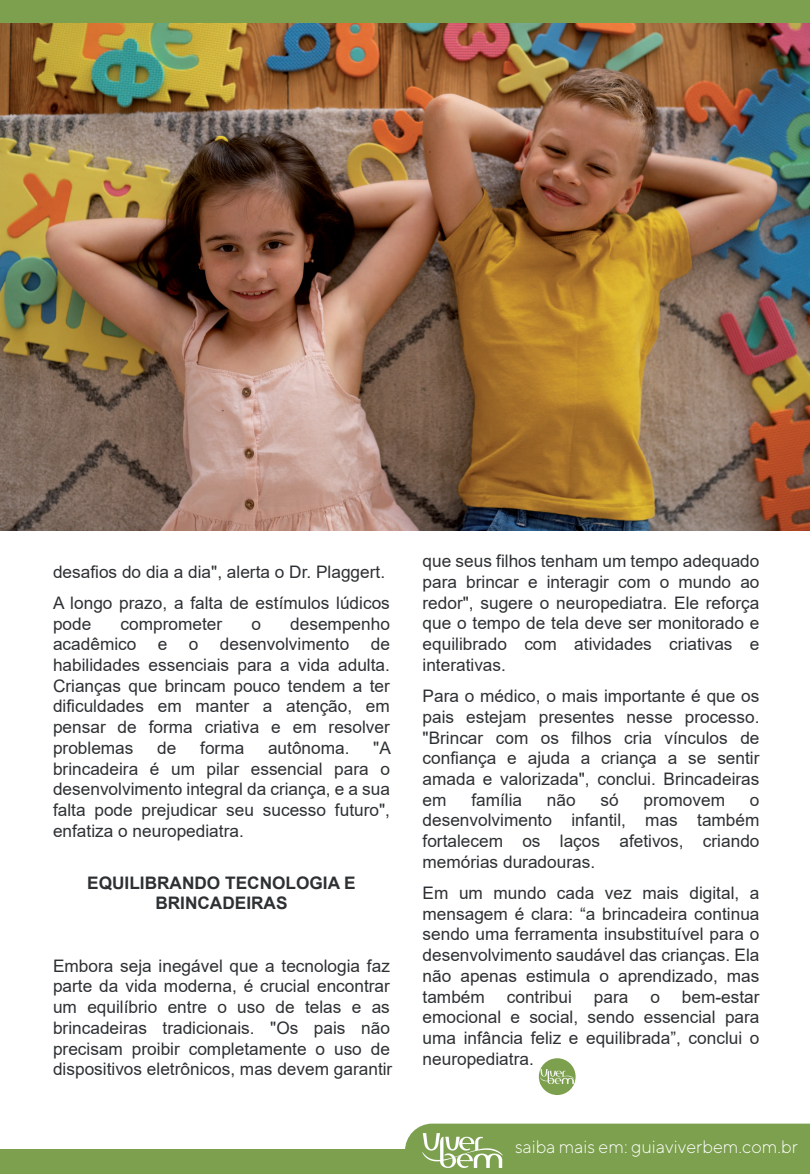
<style>
.page{position:relative;width:810px;height:1174px;background:#fff}
.page>*{position:absolute;margin:0;border:0;box-sizing:border-box;transform-origin:0 0}
.t1{font:300 18px "TT Norms";color:#fff}
.t2{font:17.25px/20.7px "Arial";color:#2e3133;text-align:justify}
.t3{font:700 17.25px/20.7px "Arial";color:#2e3133;text-align:center}
</style>
<div class="page">
<div style="left:0;top:0;width:810px;height:24px;background:#7ca04d"></div>
<div style="left:0;top:1149px;width:810px;height:24px;background:#7ca04d"></div>
<img style="left:0;top:23px;width:810px;height:507px">
<div style="left:405px;top:1123px;width:405px;height:31px;background:#7ca04d"></div>
<img style="left:423px;top:1133px;width:80px;height:35px">
<div style="left:539px;top:1058px;width:37px;height:36px;background:#7ca04d;border-radius:50%"></div>
<img style="left:541px;top:1069px;width:33px;height:14px">
<p class="t2" style="left:53px;top:556px;width:338px;line-height:31.2px">desafios do dia a dia", alerta o Dr. Plaggert.<br>A longo prazo, a falta de estímulos lúdicos</p>
<p class="t2" style="left:53px;top:613px;width:40px">pode</p>
<p class="t2" style="left:121px;top:613px;width:103px">comprometer</p>
<p class="t2" style="left:251px;top:613px;width:11px">o</p>
<p class="t2" style="left:53px;top:613px;width:338px;text-indent:237px">desempenho acadêmico e o desenvolvimento de habilidades essenciais para a vida adulta.<br>Crianças que brincam pouco tendem a ter dificuldades em manter a atenção, em pensar de forma criativa e em resolver problemas</p>
<p class="t2" style="left:157px;top:737px;width:21px">de</p>
<p class="t2" style="left:200px;top:737px;width:46px">forma</p>
<p class="t2" style="left:268px;top:737px;width:83px">autônoma.</p>
<p class="t2" style="left:53px;top:737px;width:339px;text-indent:320px">"A brincadeira é um pilar essencial para o desenvolvimento integral da criança, e a sua falta pode prejudicar seu sucesso futuro", enfatiza o neuropediatra.</p>
<p class="t3" style="left:87px;top:872px;width:270px">EQUILIBRANDO TECNOLOGIA E<br>BRINCADEIRAS</p>
<p class="t2" style="left:53px;top:955px;width:341px;text-align:left">Embora seja inegável que a tecnologia faz parte da vida moderna, é crucial encontrar um equilíbrio entre o uso de telas e as brincadeiras tradicionais. "Os pais não precisam proibir completamente o uso de dispositivos eletrônicos, mas devem garantir</p>
<p class="t2" style="left:423px;top:550px;width:338px">que seus filhos tenham um tempo adequado para brincar e interagir com o mundo ao redor", sugere o neuropediatra. Ele reforça que o tempo de tela deve ser monitorado e equilibrado com atividades criativas e interativas.</p>
<p class="t2" style="left:423px;top:685px;width:338px">Para o médico, o mais importante é que os pais estejam presentes nesse processo. "Brincar com os filhos cria vínculos de confiança e ajuda a criança a se sentir amada e valorizada", conclui. Brincadeiras em</p>
<p class="t2" style="left:471px;top:789px;width:52px">família</p>
<p class="t2" style="left:547px;top:789px;width:30px">não</p>
<p class="t2" style="left:601px;top:789px;width:20px">só</p>
<p class="t2" style="left:644px;top:789px;width:83px">promovem</p>
<p class="t2" style="left:423px;top:789px;width:338px;text-indent:327px">o desenvolvimento infantil, mas também fortalecem os laços afetivos, criando memórias duradouras.</p>
<p class="t2" style="left:423px;top:882px;width:338px">Em um mundo cada vez mais digital, a mensagem é clara: “a brincadeira continua sendo uma ferramenta insubstituível para o desenvolvimento saudável das crianças. Ela não apenas estimula o aprendizado, mas também</p>
<p class="t2" style="left:423px;top:985px;width:338px;text-indent:259px">bem-estar emocional e social, sendo essencial para uma infância feliz e equilibrada”, conclui o neuropediatra.</p>
<p class="t2" style="left:507px;top:985px;width:67px">contribui</p>
<p class="t2" style="left:594px;top:985px;width:36px">para</p>
<p class="t2" style="left:650px;top:985px;width:11px">o</p>
<p class="t1" style="left:515px;top:1135px;width:284px">saiba mais em: guiaviverbem.com.br</p>
</div>
